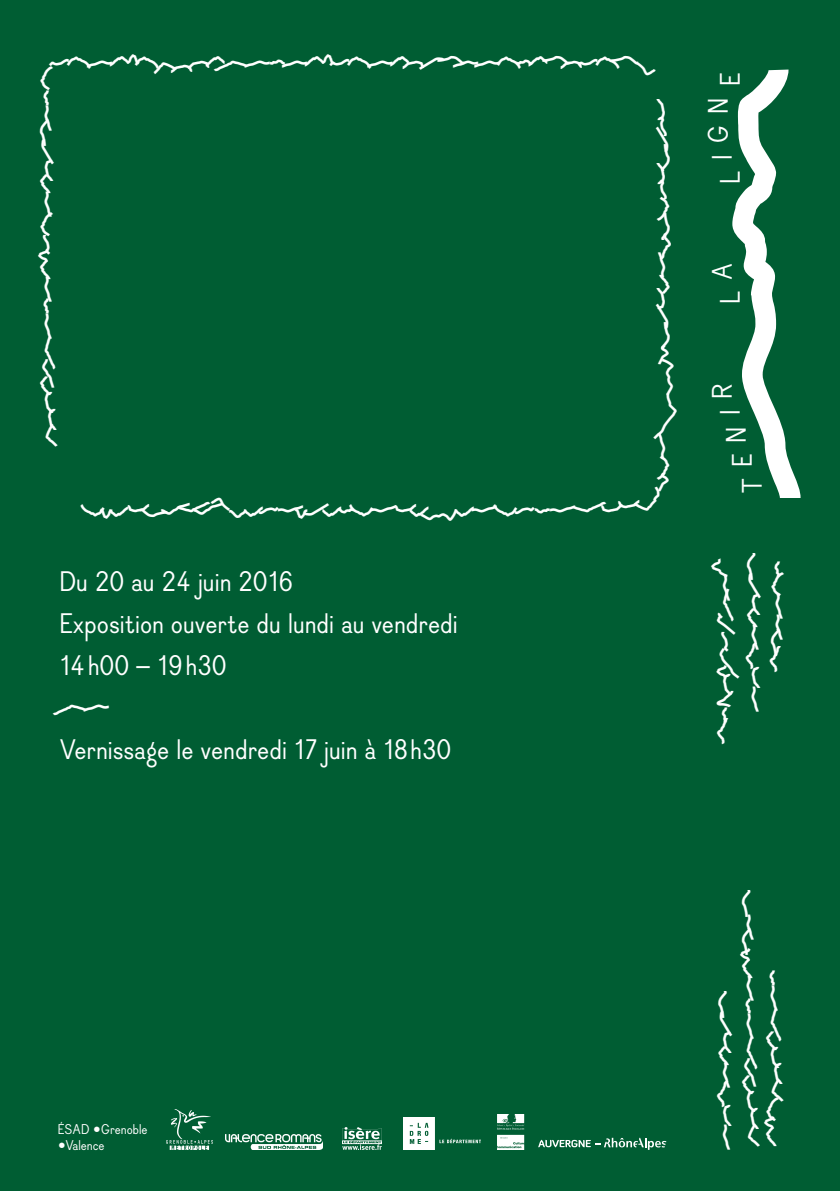
<style>
.page{position:relative;width:840px;height:1191px;background:#fff}
.page>*{position:absolute;margin:0;border:0;box-sizing:border-box;transform-origin:0 0}
.t1{font:344px "Dauphine Dings";color:#fff}
.t2{font:42px "Dauphine Dings";color:#fff}
.t3{font:28px/42px "Dauphine";color:#fff}
.t4{font:14px "Dauphine";color:#fff}
</style>
<div class="page">
<div style="left:0;top:0;width:839px;height:1191px;background:#005d33"></div>
<img style="left:225px;top:1134px;width:97px;height:15px">
<img style="left:166px;top:1109px;width:46px;height:40px">
<img style="left:342px;top:1127px;width:39px;height:22px">
<img style="left:497px;top:1114px;width:27px;height:35px">
<img style="left:403px;top:1117px;width:77px;height:32px">
<svg style="left:538px;top:1137px;width:128px;height:12px"></svg>
<p class="t2" style="left:51px;top:38px;width:606px">há d j lá nkk jb ded j lhá d jkpâd dáe j âkháâ 8</p>
<p class="t2" style="left:22px;top:445px;width:382px;rotate:-90deg">nkk jabded jlhá d jkpâdeá</p>
<p class="t2" style="left:687px;top:101px;width:403px;rotate:90deg">khpâkháâà d jkpâzÁ Ê dázi</p>
<p class="t2" style="left:654px;top:534px;width:570px;rotate:-180deg">nkk b dehá d j Á jk dáe jp ld h j ç8ab a âk j lá</p>
<p class="t3" style="left:59px;top:562px;width:400px">Du 20 au 24 juin 2016<br>Exposition ouverte du lundi au vendredi<br>14 h00 – 19 h30</p>
<p class="t2" style="left:59px;top:682px;width:50px">b d</p>
<p class="t3" style="left:59px;top:730px;width:393px">Vernissage le vendredi 17 juin à 18 h30</p>
<h1 class="t1" style="left:558px;top:460px;width:419px;rotate:-90deg">dei</h1>
<p class="t3" style="left:702px;top:184px;width:113px;rotate:-90deg">LIGNE</p>
<p class="t3" style="left:706px;top:304px;width:43px;rotate:-90deg">L A</p>
<p class="t3" style="left:716px;top:493px;width:112px;rotate:-90deg">TENIR</p>
<p class="t2" style="left:700px;top:741px;width:185px;rotate:-90deg">àefklqhubdc</p>
<p class="t2" style="left:729px;top:707px;width:158px;rotate:-90deg">d k à d jkpâ</p>
<p class="t2" style="left:753px;top:670px;width:112px;rotate:-90deg">àâd dáe</p>
<p class="t4" style="left:58px;top:1121px;width:91px">ÉSAD •Grenoble</p>
<p class="t4" style="left:58px;top:1137px;width:48px">•Valence</p>
<p class="t2" style="left:700px;top:1144px;width:158px;rotate:-90deg">d k à d jkpâ</p>
<p class="t2" style="left:724px;top:1144px;width:260px;rotate:-90deg">nkk jabded jlâd â</p>
<p class="t2" style="left:748px;top:1138px;width:171px;rotate:-90deg">jlá nkk jbde</p>
</div>
